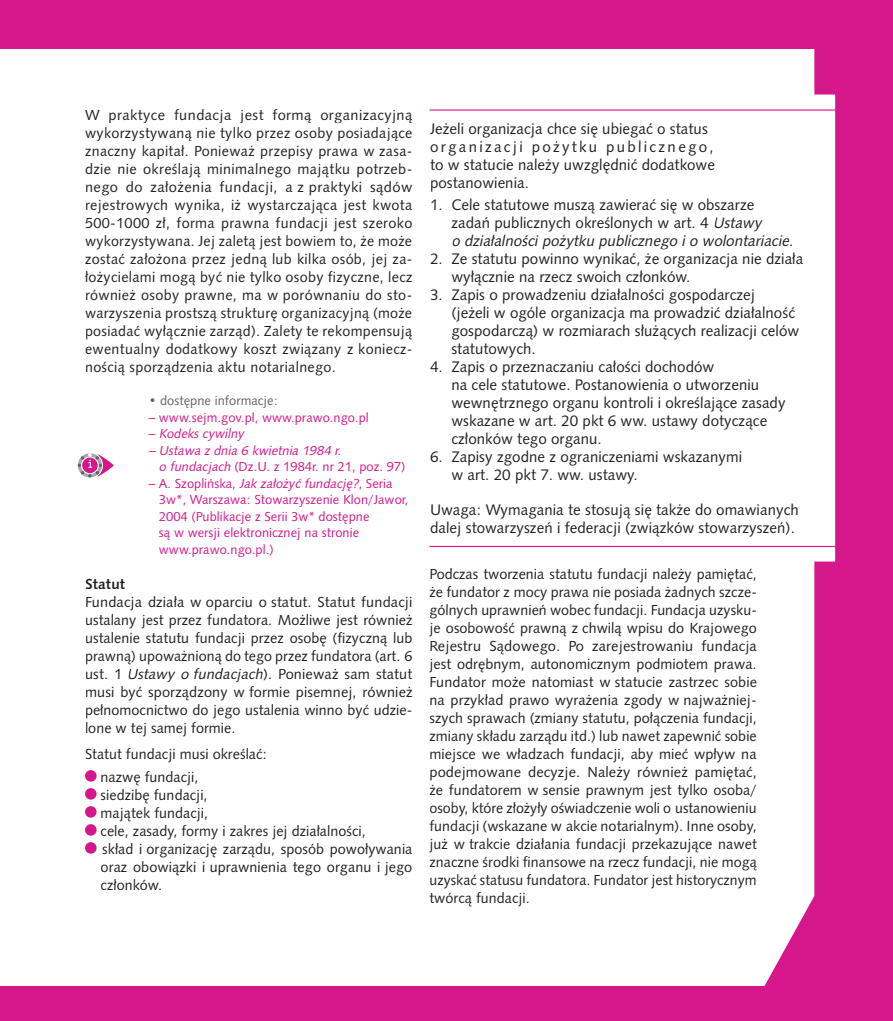
<style>
.page{position:relative;width:893px;height:1021px;background:#fff}
.page>*{position:absolute;margin:0;border:0;box-sizing:border-box;transform-origin:0 0}
.t1{font:15px/18px "Humanst 531 PL";color:#231f20}
.t2{font:14.25px/18px "Humanst 531 PL";color:#231f20;text-align:justify}
.t3{font:700 14.25px "Humanst 531 PL";color:#231f20}
.t4{font:12.75px/16.5px "Humanst 531 PL";color:#d5178b}
.t5{font:italic 12.75px/16.5px "Humanst 531 PL";color:#d5178b}
.t6{font:12.75px "Humanst 531 PL";color:#636366}
.s1{font-style:normal}
.s2{font-style:italic}
</style>
<div class="page">
<div style="left:0;top:985px;width:768px;height:35px;background:#d5178b"></div>
<div style="left:0;top:0;width:893px;height:49px;background:#d5178b"></div>
<div style="left:85px;top:770px;width:12px;height:11px;background:#d5178b;border-radius:50%"></div>
<div style="left:85px;top:788px;width:12px;height:11px;background:#d5178b;border-radius:50%"></div>
<div style="left:85px;top:806px;width:12px;height:11px;background:#d5178b;border-radius:50%"></div>
<div style="left:85px;top:824px;width:12px;height:11px;background:#d5178b;border-radius:50%"></div>
<div style="left:85px;top:842px;width:12px;height:11px;background:#d5178b;border-radius:50%"></div>
<svg style="left:77px;top:453px;width:37px;height:25px"></svg>
<svg style="left:727px;top:49px;width:166px;height:971px;fill:#d5178b"></svg>
<svg style="left:781px;top:94px;width:54px;height:467px"></svg>
<div style="left:781px;top:252px;width:22px;height:15px;background:#fff"></div>
<div style="left:781px;top:306px;width:14px;height:15px;background:#fff"></div>
<div style="left:781px;top:324px;width:18px;height:15px;background:#fff"></div>
<div style="left:781px;top:396px;width:5px;height:15px;background:#fff"></div>
<div style="left:781px;top:503px;width:18px;height:15px;background:#fff"></div>
<div style="left:781px;top:521px;width:12px;height:15px;background:#fff"></div>
<hr style="left:429px;top:109px;width:410px;height:2px;background:#d5178b">
<hr style="left:429px;top:546px;width:410px;height:1px;background:#d5178b">
<p class="t2" style="left:85px;top:105px;width:329px">W praktyce fundacja jest formą organizacyjną wykorzystywaną nie tylko przez osoby posiadające znaczny kapitał. Ponieważ przepisy prawa w zasa&shy;dzie nie określają minimalnego majątku potrzeb&shy;nego do założenia fundacji, a z praktyki sądów rejestrowych wynika, iż wystarczająca jest kwota 500-1000 zł, forma prawna fundacji jest szeroko wykorzystywana. Jej zaletą jest bowiem to, że może zostać założona przez jedną lub kilka osób, jej za&shy;łożycielami mogą być nie tylko osoby fizyczne, lecz również osoby prawne, ma w porównaniu do sto&shy;warzyszenia prostszą strukturę organizacyjną (może posiadać wyłącznie zarząd). Zalety te rekompensują ewentualny dodatkowy koszt związany z koniecz&shy;nością sporządzenia aktu notarialnego.</p>
<p class="t6" style="left:149px;top:392px;width:131px">• dostępne informacje:</p>
<p class="t4" style="left:149px;top:408px;width:221px">– www.sejm.gov.pl, www.prawo.ngo.pl</p>
<p class="t5" style="left:149px;top:425px;width:99px"><span class="s1">–</span> Kodeks cywilny</p>
<p class="t5" style="left:159px;top:441px;width:248px;text-indent:-10px">– Ustawa z dnia 6 kwietnia 1984 r.<br>o fundacjach <span class="s1">(Dz.U. z 1984r. nr 21, poz. 97)</span></p>
<p class="t4" style="left:159px;top:474px;width:251px;text-indent:-10px">– A. Szoplińska, <span class="s2">Jak założyć fundację?</span>, Seria 3w*, Warszawa: Stowarzyszenie Klon/Jawor, 2004 (Publikacje z Serii 3w* dostępne<br>są w wersji elektronicznej na stronie www.prawo.ngo.pl.)</p>
<p class="t3" style="left:85px;top:574px;width:42px">Statut</p>
<p class="t2" style="left:85px;top:592px;width:329px">Fundacja działa w oparciu o statut. Statut fundacji ustalany jest przez fundatora. Możliwe jest również ustalenie statutu fundacji przez osobę (fizyczną lub prawną) upoważnioną do tego przez fundatora (art. 6 ust. 1 <span class="s2">Ustawy o fundacjach</span>). Ponieważ sam statut musi być sporządzony w formie pisemnej, również pełnomocnictwo do jego ustalenia winno być udzie&shy;lone w tej samej formie.</p>
<p class="t2" style="left:101px;top:743px;width:168px;line-height:22.2px;text-indent:-16px">Statut fundacji musi określać: nazwę fundacji,</p>
<p class="t2" style="left:101px;top:785px;width:313px;text-align:left">siedzibę fundacji,<br>majątek fundacji,<br>cele, zasady, formy i zakres jej działalności,<br>skład i organizację zarządu, sposób powoływania oraz obowiązki i uprawnienia tego organu i jego członków.</p>
<p class="t1" style="left:430px;top:119px;width:286px">Jeżeli organizacja chce się ubiegać o status organizacji pożytku publicznego, to w statucie należy uwzględnić dodatkowe postanowienia.</p>
<p class="t1" style="left:451px;top:195px;width:343px;text-indent:-21px">1. Cele statutowe muszą zawierać się w obszarze zadań publicznych określonych w art. 4 <span class="s2">Ustawy<br>o działalności pożytku publicznego i o wolontariacie</span>.</p>
<p class="t1" style="left:451px;top:249px;width:353px;text-indent:-21px">2. Ze statutu powinno wynikać, że organizacja nie działa wyłącznie na rzecz swoich członków.</p>
<p class="t1" style="left:451px;top:285px;width:349px;text-indent:-21px">3. Zapis o prowadzeniu działalności gospodarczej<br>(jeżeli w ogóle organizacja ma prowadzić działalność gospodarczą) w rozmiarach służących realizacji celów statutowych.</p>
<p class="t1" style="left:451px;top:357px;width:336px;text-indent:-21px">4. Zapis o przeznaczaniu całości dochodów<br>na cele statutowe. Postanowienia o utworzeniu wewnętrznego organu kontroli i określające zasady wskazane w art. 20 pkt 6 ww. ustawy dotyczące członków tego organu.</p>
<p class="t1" style="left:451px;top:447px;width:292px;text-indent:-21px">6. Zapisy zgodne z ograniczeniami wskazanymi w art. 20 pkt 7. ww. ustawy.</p>
<p class="t1" style="left:430px;top:500px;width:370px">Uwaga: Wymagania te stosują się także do omawianych dalej stowarzyszeń i federacji (związków stowarzyszeń).</p>
<p class="t2" style="left:429px;top:564px;width:329px">Podczas tworzenia statutu fundacji należy pamiętać, że fundator z mocy prawa nie posiada żadnych szcze&shy;gólnych uprawnień wobec fundacji. Fundacja uzysku&shy;je osobowość prawną z chwilą wpisu do Krajowego Rejestru Sądowego. Po zarejestrowaniu fundacja jest odrębnym, autonomicznym podmiotem prawa.<br>Fundator może natomiast w statucie zastrzec sobie na przykład prawo wyrażenia zgody w najważniej&shy;szych sprawach (zmiany statutu, połączenia fundacji, zmiany składu zarządu itd.) lub nawet zapewnić sobie miejsce we władzach fundacji, aby mieć wpływ na podejmowane decyzje. Należy również pamiętać, że fundatorem w sensie prawnym jest tylko osoba/ osoby, które złożyły oświadczenie woli o ustanowieniu fundacji (wskazane w akcie notarialnym). Inne osoby, już w trakcie działania fundacji przekazujące nawet znaczne środki finansowe na rzecz fundacji, nie mogą uzyskać statusu fundatora. Fundator jest historycznym twórcą fundacji.</p>
</div>
